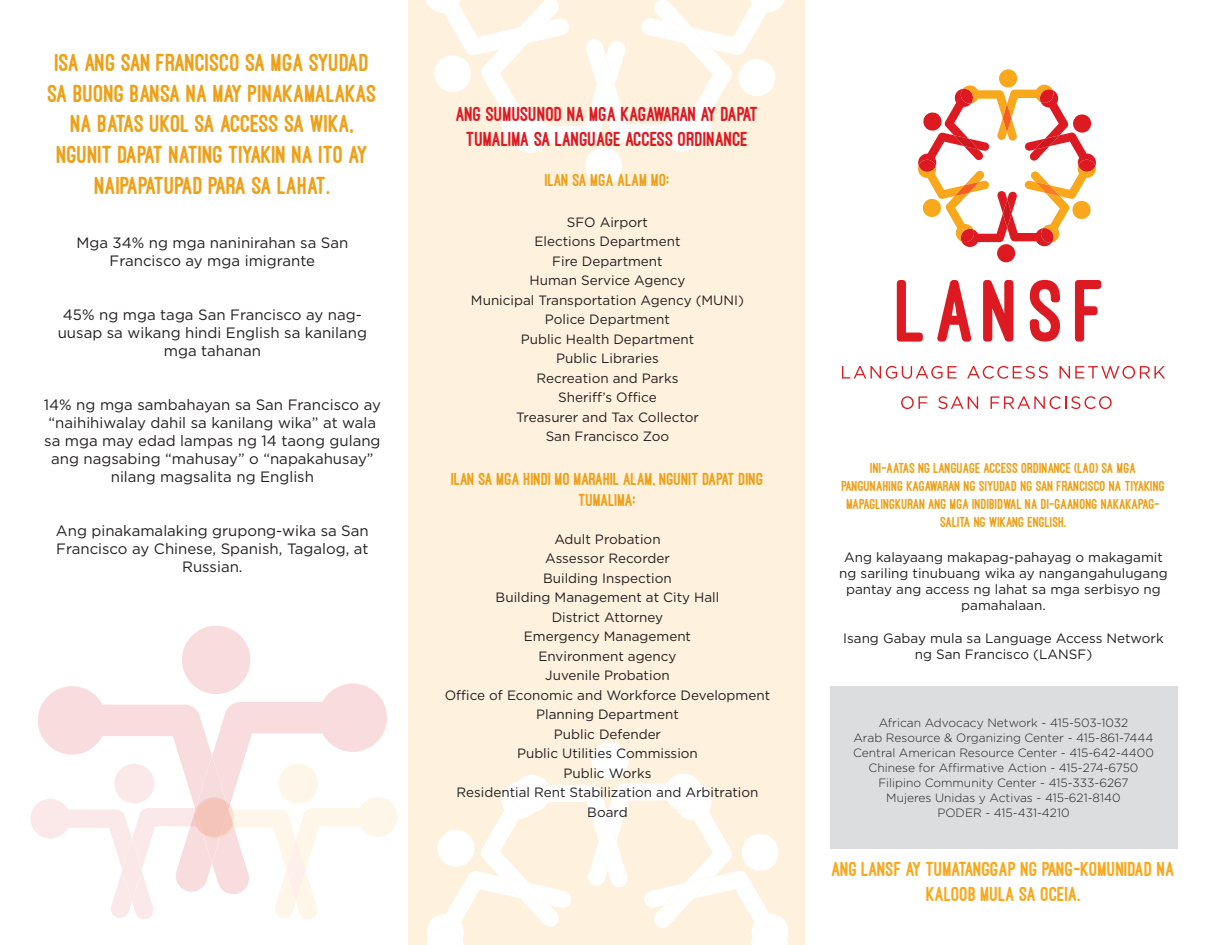
<style>
.page{position:relative;width:1215px;height:945px;background:#fff}
.page>*{position:absolute;margin:0;border:0;box-sizing:border-box;transform-origin:0 0}
.t1{font:800 25.5px/30.6px "Ostrich Sans";color:#eea018;text-align:center}
.t2{font:800 21px/25.2px "Ostrich Sans";color:#dd1a21;text-align:center}
.t3{font:800 21px/25.2px "Ostrich Sans";color:#f9a71b;text-align:center}
.t4{font:800 18px/21.6px "Ostrich Sans";color:#eea018;text-align:center}
.t5{font:15px/18px "Gotham";color:#231f20;text-align:center}
.t6{font:800 15px/18px "Ostrich Sans";color:#eea018;text-align:center}
.t7{font:13.5px/16.2px "Gotham";color:#231f20;text-align:center}
.t8{font:300 12px "Gotham";color:#231f20}
</style>
<div class="page">
<div style="left:408px;top:0;width:397px;height:945px;background:#fef1dd"></div>
<svg style="left:842px;top:366px;width:115px;height:13px"></svg>
<svg style="left:967px;top:366px;width:81px;height:13px"></svg>
<svg style="left:1060px;top:366px;width:105px;height:13px"></svg>
<svg style="left:901px;top:396px;width:26px;height:13px"></svg>
<svg style="left:938px;top:396px;width:40px;height:13px"></svg>
<svg style="left:991px;top:396px;width:121px;height:13px"></svg>
<svg style="left:897px;top:280px;width:26px;height:62px"></svg>
<svg style="left:937px;top:280px;width:35px;height:62px"></svg>
<svg style="left:983px;top:280px;width:30px;height:62px"></svg>
<svg style="left:1030px;top:280px;width:30px;height:62px"></svg>
<svg style="left:1075px;top:280px;width:26px;height:62px"></svg>
<div style="left:997px;top:244px;width:18px;height:18px;background:#dd1a21;border-radius:50%"></div>
<div style="left:999px;top:69px;width:18px;height:19px;background:#f9a71b;border-radius:50%"></div>
<svg style="left:918px;top:85px;width:178px;height:162px"></svg>
<div style="left:591px;top:742px;width:37px;height:37px;background:#fff;border-radius:50%"></div>
<svg style="left:427px;top:774px;width:361px;height:171px"></svg>
<div style="left:585px;top:147px;width:37px;height:37px;background:#fff;border-radius:50%"></div>
<svg style="left:425px;top:0;width:360px;height:153px"></svg>
<div style="left:182px;top:626px;width:68px;height:68px;background:#f9dcdd;border-radius:50%"></div>
<div style="left:830px;top:686px;width:347px;height:163px;background:#dcdddf"></div>
<svg style="left:30px;top:683px;width:367px;height:237px"></svg>
<p class="t1" style="left:48px;top:48px;width:331px">ISA ANG SAN FRANCISCO SA MGA SYUDAD SA BUONG BANSA NA MAY PINAKAMALAKAS NA BATAS UKOL SA ACCESS SA WIKA, NGUNIT DAPAT NATING TIYAKIN NA ITO AY NAIPAPATUPAD PARA SA LAHAT.</p>
<p class="t5" style="left:76px;top:233px;width:274px">Mga 34% ng mga naninirahan sa San<br>Francisco ay mga imigrante</p>
<p class="t5" style="left:58px;top:305px;width:311px">45% ng mga taga San Francisco ay nag&shy;uusap sa wikang hindi English sa kanilang mga tahanan</p>
<p class="t5" style="left:44px;top:395px;width:339px">14% ng mga sambahayan sa San Francisco ay “naihihiwalay dahil sa kanilang wika” at wala sa mga may edad lampas ng 14 taong gulang ang nagsabing “mahusay” o “napakahusay” nilang magsalita ng English</p>
<p class="t5" style="left:56px;top:521px;width:314px">Ang pinakamalaking grupong-wika sa San<br>Francisco ay Chinese, Spanish, Tagalog, at<br>Russian.</p>
<p class="t2" style="left:456px;top:102px;width:304px">ANG SUMUSUNOD NA MGA KAGAWARAN AY DAPAT<br>TUMALIMA SA LANGUAGE ACCESS ORDINANCE</p>
<p class="t4" style="left:545px;top:169px;width:126px">ILAN SA MGA ALAM MO:</p>
<p class="t7" style="left:567px;top:214px;width:83px">SFO Airport</p>
<p class="t7" style="left:535px;top:233px;width:147px">Elections Department</p>
<p class="t7" style="left:552px;top:253px;width:112px">Fire Department</p>
<p class="t7" style="left:530px;top:272px;width:157px">Human Service Agency</p>
<p class="t7" style="left:471px;top:292px;width:275px">Municipal Transportation Agency (MUNI)</p>
<p class="t7" style="left:545px;top:311px;width:127px">Police Department</p>
<p class="t7" style="left:521px;top:331px;width:175px">Public Health Department</p>
<p class="t7" style="left:556px;top:350px;width:104px">Public Libraries</p>
<p class="t7" style="left:536px;top:370px;width:144px">Recreation and Parks</p>
<p class="t7" style="left:558px;top:389px;width:100px">Sheriff’s Office</p>
<p class="t7" style="left:516px;top:409px;width:184px">Treasurer and Tax Collector</p>
<p class="t7" style="left:546px;top:428px;width:125px">San Francisco Zoo</p>
<p class="t4" style="left:451px;top:468px;width:314px">ILAN SA MGA HINDI MO MARAHIL ALAM, NGUNIT DAPAT DING<br>TUMALIMA:</p>
<p class="t7" style="left:554px;top:531px;width:108px">Adult Probation</p>
<p class="t7" style="left:545px;top:550px;width:126px">Assessor Recorder</p>
<p class="t7" style="left:543px;top:570px;width:130px">Building Inspection</p>
<p class="t7" style="left:496px;top:589px;width:225px">Building Management at City Hall</p>
<p class="t7" style="left:552px;top:609px;width:113px">District Attorney</p>
<p class="t7" style="left:524px;top:628px;width:169px">Emergency Management</p>
<p class="t7" style="left:538px;top:648px;width:140px">Environment agency</p>
<p class="t7" style="left:545px;top:667px;width:126px">Juvenile Probation</p>
<p class="t7" style="left:445px;top:687px;width:327px">Office of Economic and Workforce Development</p>
<p class="t7" style="left:536px;top:706px;width:144px">Planning Department</p>
<p class="t7" style="left:554px;top:726px;width:109px">Public Defender</p>
<p class="t7" style="left:517px;top:745px;width:182px">Public Utilities Commission</p>
<p class="t7" style="left:564px;top:765px;width:89px">Public Works</p>
<p class="t7" style="left:457px;top:782px;width:303px;line-height:19.5px">Residential Rent Stabilization and Arbitration<br>Board</p>
<p class="t6" style="left:842px;top:460px;width:325px">INI-AATAS NG LANGUAGE ACCESS ORDINANCE (LAO) SA MGA PANGUNAHING KAGAWARAN NG SIYUDAD NG SAN FRANCISCO NA TIYAKING MAPAGLINGKURAN ANG MGA INDIBIDWAL NA DI-GAANONG NAKAKAPAG-SALITA NG WIKANG ENGLISH.</p>
<p class="t7" style="left:839px;top:548px;width:330px">Ang kalayaang makapag-pahayag o makagamit ng sariling tinubuang wika ay nangangahulugang pantay ang access ng lahat sa mga serbisyo ng pamahalaan.</p>
<p class="t7" style="left:843px;top:629px;width:322px">Isang Gabay mula sa Language Access Network ng San Francisco (LANSF)</p>
<p class="t8" style="left:879px;top:715px;width:251px">African Advocacy Network - 415-503-1032</p>
<p class="t8" style="left:854px;top:730px;width:301px">Arab Resource &amp; Organizing Center - 415-861-7444</p>
<p class="t8" style="left:853px;top:745px;width:302px">Central American Resource Center - 415-642-4400</p>
<p class="t8" style="left:869px;top:760px;width:271px">Chinese for Affirmative Action - 415-274-6750</p>
<p class="t8" style="left:878px;top:775px;width:252px">Filipino Community Center - 415-333-6267</p>
<p class="t8" style="left:886px;top:790px;width:236px">Mujeres Unidas y Activas - 415-621-8140</p>
<p class="t8" style="left:937px;top:805px;width:134px">PODER - 415-431-4210</p>
<p class="t3" style="left:832px;top:856px;width:345px">ANG LANSF AY TUMATANGGAP NG PANG-KOMUNIDAD NA<br>KALOOB MULA SA OCEIA.</p>
</div>
